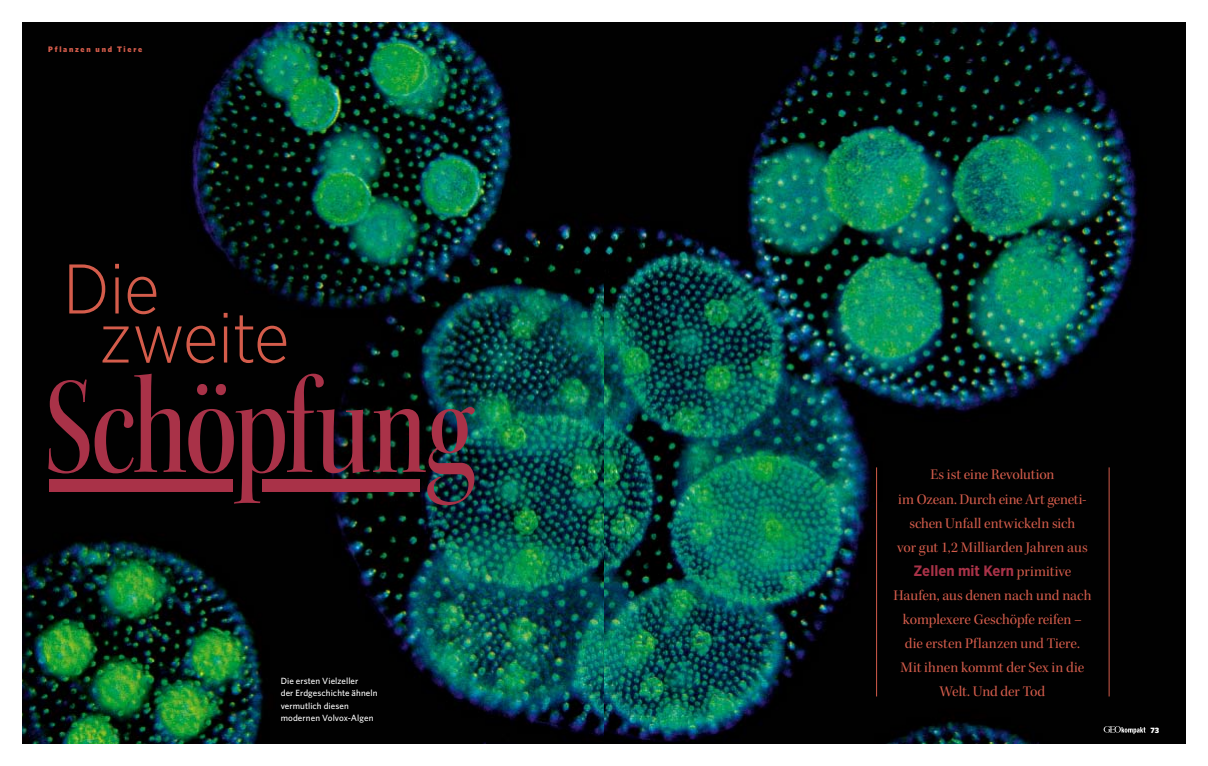
<style>
.page{position:relative;width:1208px;height:766px;background:#fff}
.page>*{position:absolute;margin:0;border:0;box-sizing:border-box;transform-origin:0 0}
.t1{font:145px "Kepler Std Medium Cn Disp";letter-spacing:-.015em;color:#a93248}
.t2{font:300 70px "Gotham Narrow";letter-spacing:-.01em;color:#d45c4b}
.t3{font:15px/24.1px "Kepler Std Subh";letter-spacing:-.005em;color:#d45c4b;text-align:center}
.t4{font:700 15px "Gotham Narrow";color:#a93248}
.t5{font:500 9px/12px "Whitney";letter-spacing:.01em;color:#fff}
.t6{font:900 8px "Whitney";letter-spacing:.22em;color:#d45c4b}
.t7{font:900 7.8px "Whitney";color:#fff}
.s1{font-family:"Kepler Std Subh";font-weight:400;color:#d45c4b}
</style>
<div class="page">
<img style="left:23px;top:23px;width:1162px;height:720px">
<hr style="left:876px;top:467px;width:1px;height:229px;background:#d45c4b">
<hr style="left:1108px;top:467px;width:1px;height:229px;background:#d45c4b">
<svg style="left:1103px;top:726px;width:42px;height:7px"></svg>
<div style="left:50px;top:479px;width:183px;height:12px;background:#a93248"></div>
<div style="left:262px;top:479px;width:158px;height:12px;background:#a93248"></div>
<p class="t6" style="left:48px;top:44px;width:96px">Pflanzen und Tiere</p>
<h2 class="t2" style="left:63px;top:246px;width:98px">Die</h2>
<h2 class="t2" style="left:99px;top:295px;width:192px">zweite</h2>
<h1 class="t1" style="left:45px;top:348px;width:430px">Schöpfung</h1>
<p class="t5" style="left:281px;top:675px;width:98px">Die ersten Vielzeller<br>der Erdgeschichte ähneln vermutlich diesen modernen Volvox-Algen</p>
<p class="t3" style="left:897px;top:463px;width:192px">Es ist eine Revolution<br>im Ozean. Durch eine Art geneti&shy;schen Unfall entwickeln sich<br>vor gut 1,2 Milliarden Jahren aus</p>
<p class="t4" style="left:913px;top:561px;width:159px">Zellen mit Kern <span class="s1">primitive</span></p>
<p class="t3" style="left:893px;top:583px;width:199px">Haufen, aus denen nach und nach komplexere Geschöpfe reifen – die ersten Pflanzen und Tiere.<br>Mit ihnen kommt der Sex in die<br>Welt. Und der Tod</p>
<p class="t7" style="left:1150px;top:724px;width:10px">73</p>
</div>
